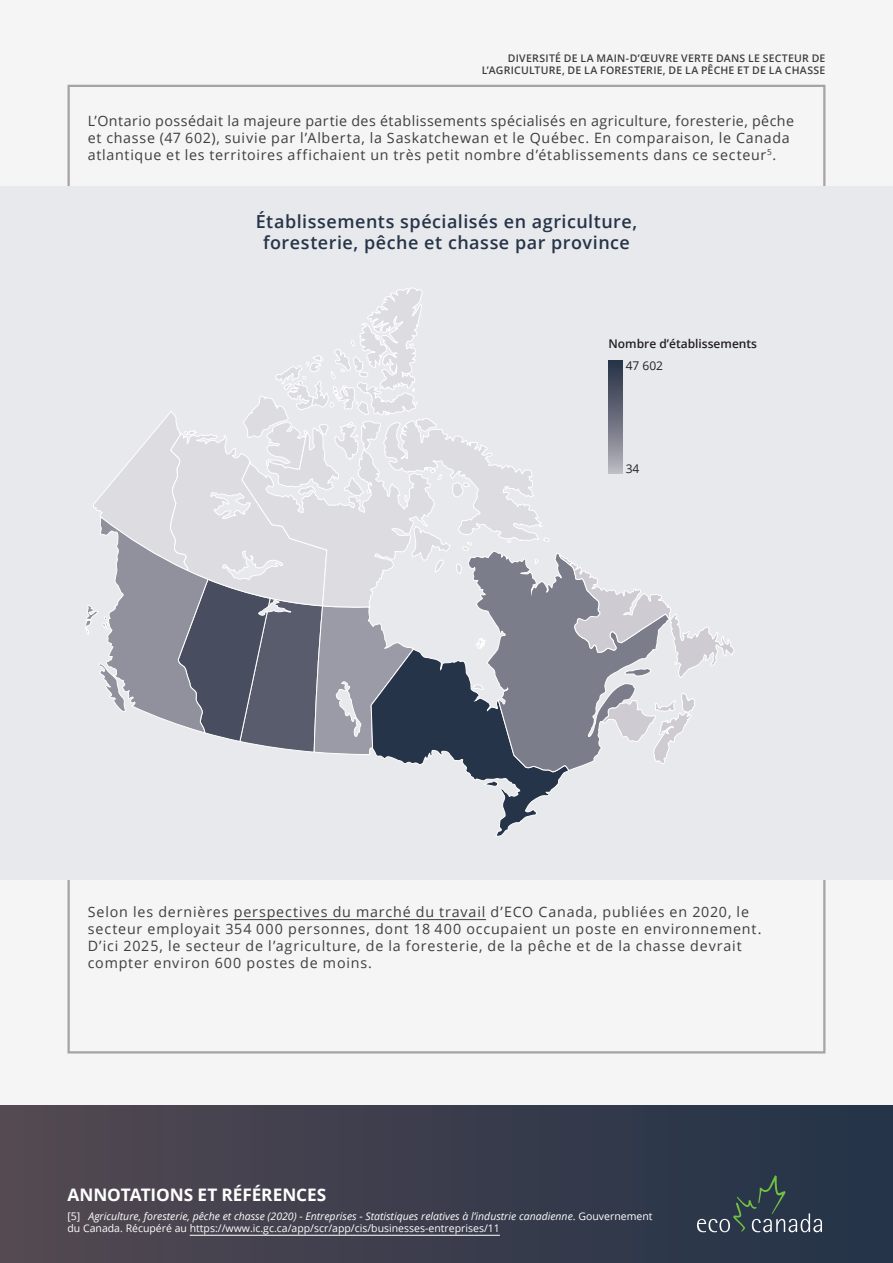
<style>
.page{position:relative;width:893px;height:1263px;background:#fff}
.page>*{position:absolute;margin:0;border:0;box-sizing:border-box;transform-origin:0 0}
.t1{font:600 18px/21.6px "Open Sans";letter-spacing:.03em;color:#263449;text-align:center}
.Footnotes_and_ref_he{font:700 17.25px "Open Sans";letter-spacing:-.005em;color:#fff}
.Body_text_large{font:14.25px/17.1px "Open Sans";letter-spacing:.055em;color:#3e3e3f}
.t2{font:600 12px "Open Sans";color:#231f20}
.t3{font:12px "Open Sans";color:#231f20}
.Footnote_text{font:italic 10.5px/12.6px "Open Sans";color:#fff}
.Document_Title{font:600 10.5px/12px "Open Sans";letter-spacing:.03em;color:#3e3e3f;text-align:right}
.s1{font-style:normal}
</style>
<div class="page">
<div style="left:0;top:0;width:893px;height:1110px;background:#f5f5f6"></div>
<div style="left:0;top:1105px;width:893px;height:158px;background:linear-gradient(to right,#534851,#233248)"></div>
<hr style="left:190px;top:1235px;width:310px;height:1px;background:#fff">
<div style="left:0;top:186px;width:893px;height:694px;background:#e8e9ec"></div>
<svg style="left:334px;top:287px;width:89px;height:68px"></svg>
<svg style="left:85px;top:355px;width:650px;height:482px"></svg>
<hr style="left:234px;top:919px;width:252px;height:1px;background:#3e3e3f">
<svg style="left:608px;top:361px;width:14px;height:112px;background:#6c707f"></svg>
<svg style="left:697px;top:1175px;width:125px;height:57px;background:#384653"></svg>
<p class="Document_Title" style="left:482px;top:52px;width:345px">DIVERSITÉ DE LA MAIN-D’ŒUVRE VERTE DANS LE SECTEUR DE<br>L’AGRICULTURE, DE LA FORESTERIE, DE LA PÊCHE ET DE LA CHASSE</p>
<p class="Body_text_large" style="left:88px;top:112px;width:708px">L’Ontario possédait la majeure partie des établissements spécialisés en agriculture, foresterie, pêche et chasse (47 602), suivie par l’Alberta, la Saskatchewan et le Québec. En comparaison, le Canada atlantique et les territoires affichaient un très petit nombre d’établissements dans ce secteur<sup>5</sup>.</p>
<p class="t1" style="left:256px;top:210px;width:383px">Établissements spécialisés en agriculture, foresterie, pêche et chasse par province</p>
<p class="t2" style="left:608px;top:335px;width:150px">Nombre d’établissements</p>
<p class="t3" style="left:626px;top:357px;width:39px">47 602</p>
<p class="t3" style="left:626px;top:461px;width:15px">34</p>
<p class="Body_text_large" style="left:88px;top:903px;width:675px">Selon les dernières perspectives du marché du travail d’ECO Canada, publiées en 2020, le secteur employait 354 000 personnes, dont 18 400 occupaient un poste en environnement.<br>D’ici 2025, le secteur de l’agriculture, de la foresterie, de la pêche et de la chasse devrait compter environ 600 postes de moins.</p>
<p class="Footnotes_and_ref_he" style="left:68px;top:1182px;width:260px">ANNOTATIONS ET RÉFÉRENCES</p>
<p class="Footnote_text" style="left:68px;top:1209px;width:586px"><span class="s1">[5]</span> Agriculture, foresterie, pêche et chasse (2020) - Entreprises - Statistiques relatives à l’industrie canadienne<span class="s1">. Gouvernement du Canada. Récupéré au https://www.ic.gc.ca/app/scr/app/cis/businesses-entreprises/11</span></p>
</div>
